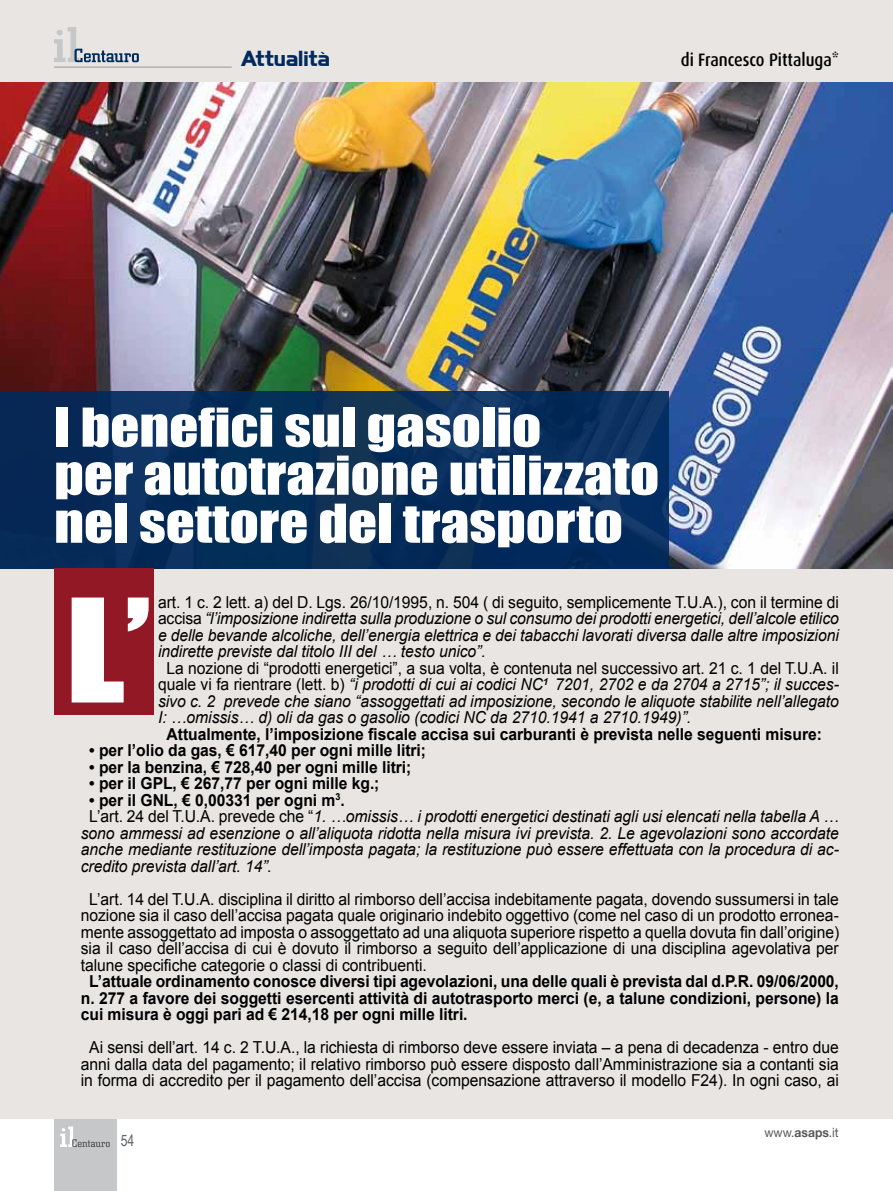
<style>
.page{position:relative;width:893px;height:1191px;background:#fff}
.page>*{position:absolute;margin:0;border:0;box-sizing:border-box;transform-origin:0 0}
.t1{font:49.5px/48px "Impact";color:#fff;scale:1.15 1}
.t2{font:700 19.5px "Highland Gothic FLF";color:#002a5d}
.t3{font:500 18px "Dax";color:#000;scale:.9 1}
.t4{font:italic 16.5px/16.5px "Arial";letter-spacing:-.005em;color:#000;text-align:justify;scale:.95 1}
.t5{font:16.5px/16.5px "Arial";letter-spacing:-.005em;color:#000;text-align:justify;scale:.95 1}
.t6{font:700 16.5px/16.5px "Arial";letter-spacing:-.005em;color:#000;text-align:justify;scale:.95 1}
.t7{font:15.75px "Arial Narrow";color:#646567;scale:.95 1}
.t8{font:12.75px "Helvetica Neue";color:#58585a;scale:.95 1}
.s1{font-style:normal}
.s2{font-weight:700}
</style>
<div class="page">
<div style="left:0;top:0;width:893px;height:1118px;background:#e8e5e2"></div>
<img style="left:0;top:82px;width:893px;height:487px">
<svg style="left:0;top:391px;width:669px;height:177px;background:#072d5a"></svg>
<div style="left:54px;top:1119px;width:62px;height:72px;background:#c6c7c8"></div>
<svg style="left:60px;top:1126px;width:50px;height:21px"></svg>
<svg style="left:54px;top:27px;width:85px;height:35px"></svg>
<hr style="left:54px;top:66px;width:178px;height:2px;background:#b1b3b4">
<div style="left:54px;top:568px;width:100px;height:146px;background:#931826"></div>
<svg style="left:72px;top:597px;width:77px;height:105px"></svg>
<p class="t2" style="left:241px;top:44px;width:91px">Attualità</p>
<p class="t3" style="left:681px;top:50px;width:177px">di Francesco Pittaluga*</p>
<h1 class="t1" style="left:54px;top:402px;width:527px">I benefici sul gasolio<br>per autotrazione utilizzato nel settore del trasporto</h1>
<p class="t4" style="left:158px;top:593px;width:718px"><span class="s1">art. 1 c. 2 lett. a) del D. Lgs. 26/10/1995, n. 504 ( di seguito, semplicemente T.U.A.), con il termine di accisa</span> “l’imposizione indiretta sulla produzione o sul consumo dei prodotti energetici, dell’alcole etilico e delle bevande alcoliche, dell’energia elettrica e dei tabacchi lavorati diversa dalle altre imposizioni indirette previste dal titolo III del … testo unico”.</p>
<p class="t4" style="left:158px;top:659px;width:718px;text-indent:9px"><span class="s1">La nozione di “prodotti energetici”, a sua volta, è contenuta nel successivo art. 21 c. 1 del T.U.A. il quale vi fa rientrare (lett. b)</span> “i prodotti di cui ai codici NC<sup>1</sup> 7201, 2702 e da 2704 a 2715”; il succes&shy;sivo c. 2 prevede che siano “assoggettati ad imposizione, secondo le aliquote stabilite nell’allegato I: …omissis… d) oli da gas o gasolio (codici NC da 2710.1941 a 2710.1949)”.</p>
<p class="t6" style="left:167px;top:726px;width:691px">Attualmente, l’imposizione fiscale accisa sui carburanti è prevista nelle seguenti misure:</p>
<p class="t6" style="left:89px;top:742px;width:356px">• per l’olio da gas, € 617,40 per ogni mille litri;</p>
<p class="t6" style="left:89px;top:759px;width:341px">• per la benzina, € 728,40 per ogni mille litri;</p>
<p class="t6" style="left:89px;top:775px;width:307px">• per il GPL, € 267,77 per ogni mille kg.;</p>
<p class="t6" style="left:89px;top:792px;width:270px">• per il GNL, € 0,00331 per ogni m<sup>3</sup>.</p>
<p class="t4" style="left:89px;top:808px;width:790px"><span class="s1">L’art. 24 del T.U.A. prevede che “</span>1. …omissis… i prodotti energetici destinati agli usi elencati nella tabella A …</p>
<p class="t4" style="left:81px;top:824px;width:799px">sono ammessi ad esenzione o all’aliquota ridotta nella misura ivi prevista. 2. Le agevolazioni sono accordate</p>
<p class="t4" style="left:81px;top:841px;width:800px">anche mediante restituzione dell’imposta pagata; la restituzione può essere effettuata con la procedura di ac-</p>
<p class="t4" style="left:81px;top:857px;width:203px">credito prevista dall’art. 14”.</p>
<p class="t5" style="left:81px;top:890px;width:800px;text-indent:9px">L’art. 14 del T.U.A. disciplina il diritto al rimborso dell’accisa indebitamente pagata, dovendo sussumersi in tale nozione sia il caso dell’accisa pagata quale originario indebito oggettivo (come nel caso di un prodotto erronea&shy;mente assoggettato ad imposta o assoggettato ad una aliquota superiore rispetto a quella dovuta fin dall’origine) sia il caso dell’accisa di cui è dovuto il rimborso a seguito dell’applicazione di una disciplina agevolativa per talune specifiche categorie o classi di contribuenti.</p>
<p class="t6" style="left:81px;top:973px;width:800px;text-indent:9px">L’attuale ordinamento conosce diversi tipi agevolazioni, una delle quali è prevista dal d.P.R. 09/06/2000, n. 277 a favore dei soggetti esercenti attività di autotrasporto merci (e, a talune condizioni, persone) la cui misura è oggi pari ad € 214,18 per ogni mille litri.</p>
<p class="t5" style="left:81px;top:1039px;width:799px;text-align:center">Ai sensi dell’art. 14 c. 2 T.U.A., la richiesta di rimborso deve essere inviata – a pena di decadenza - entro due anni dalla data del pagamento; il relativo rimborso può essere disposto dall’Amministrazione sia a contanti sia in forma di accredito per il pagamento dell’accisa (compensazione attraverso il modello F24). In ogni caso, ai</p>
<p class="t7" style="left:121px;top:1128px;width:16px">54</p>
<p class="t8" style="left:764px;top:1125px;width:80px">www.<span class="s2">asaps</span>.it</p>
</div>
